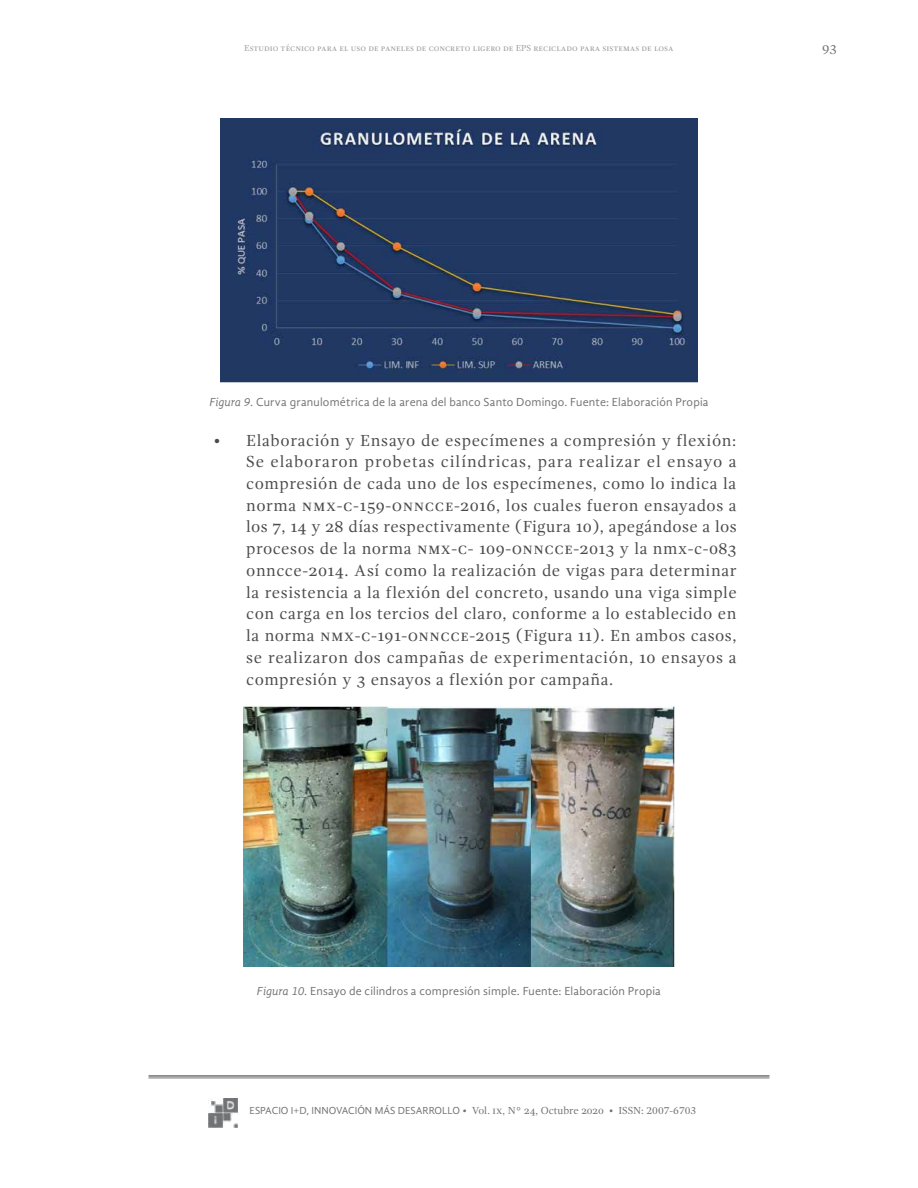
<style>
.page{position:relative;width:918px;height:1188px;background:#fff}
.page>*{position:absolute;margin:0;border:0;box-sizing:border-box;transform-origin:0 0}
.t1{font:16.5px/21.8px "Gandhi Serif";letter-spacing:.035em;color:#4b4b4d;text-align:justify}
.t2{font:13.5px "Gandhi Serif";color:#707172}
.t3{font:12px "Gandhi Sans";letter-spacing:.015em;color:#707172}
.t4{font:10.5px "Gandhi Serif";color:#707172}
.t5{font:9px "Gandhi Serif";color:#9c9e9f}
.s1{font-style:italic}
.s2{font-family:"Gandhi Sans"}
</style>
<div class="page">
<img style="left:208px;top:1098px;width:30px;height:29px">
<hr style="left:148px;top:1075px;width:622px;height:2px;background:#707172">
<hr style="left:148px;top:1078px;width:622px;height:1px;background:#707172">
<img style="left:220px;top:119px;width:478px;height:263px">
<img style="left:243px;top:706px;width:432px;height:261px">
<p class="t5" style="left:244px;top:43px;width:431px">Estudio técnico para el uso de paneles de concreto ligero de EPS reciclado para sistemas de losa</p>
<p class="t2" style="left:822px;top:42px;width:16px">93</p>
<p class="t3" style="left:209px;top:395px;width:501px"><span class="s1">Figura 9.</span> Curva granulométrica de la arena del banco Santo Domingo. Fuente: Elaboración Propia</p>
<p class="t1" style="left:246px;top:429px;width:492px;text-indent:-32px">• Elaboración y Ensayo de especímenes a compresión y flexión:<br>Se elaboraron probetas cilíndricas, para realizar el ensayo a compresión de cada uno de los especímenes, como lo indica la norma nmx-c-159-onncce-2016, los cuales fueron ensayados a los 7, 14 y 28 días respectivamente (Figura 10), apegándose a los procesos de la norma nmx-c- 109-onncce-2013 y la nmx-c-083 onncce-2014. Así como la realización de vigas para determinar la resistencia a la flexión del concreto, usando una viga simple con carga en los tercios del claro, conforme a lo establecido en la norma nmx-c-191-onncce-2015 (Figura 11). En ambos casos, se realizaron dos campañas de experimentación, 10 ensayos a compresión y 3 ensayos a flexión por campaña.</p>
<p class="t3" style="left:257px;top:984px;width:406px"><span class="s1">Figura 10.</span> Ensayo de cilindros a compresión simple. Fuente: Elaboración Propia</p>
<p class="t4" style="left:250px;top:1105px;width:448px"><span class="s2">ESPACIO I+D, INNOVACIÓN MÁS DESARROLLO</span> <span class="s1">•</span> Vol. ix, N° 24, Octubre 2020 • ISSN: 2007-6703</p>
</div>
